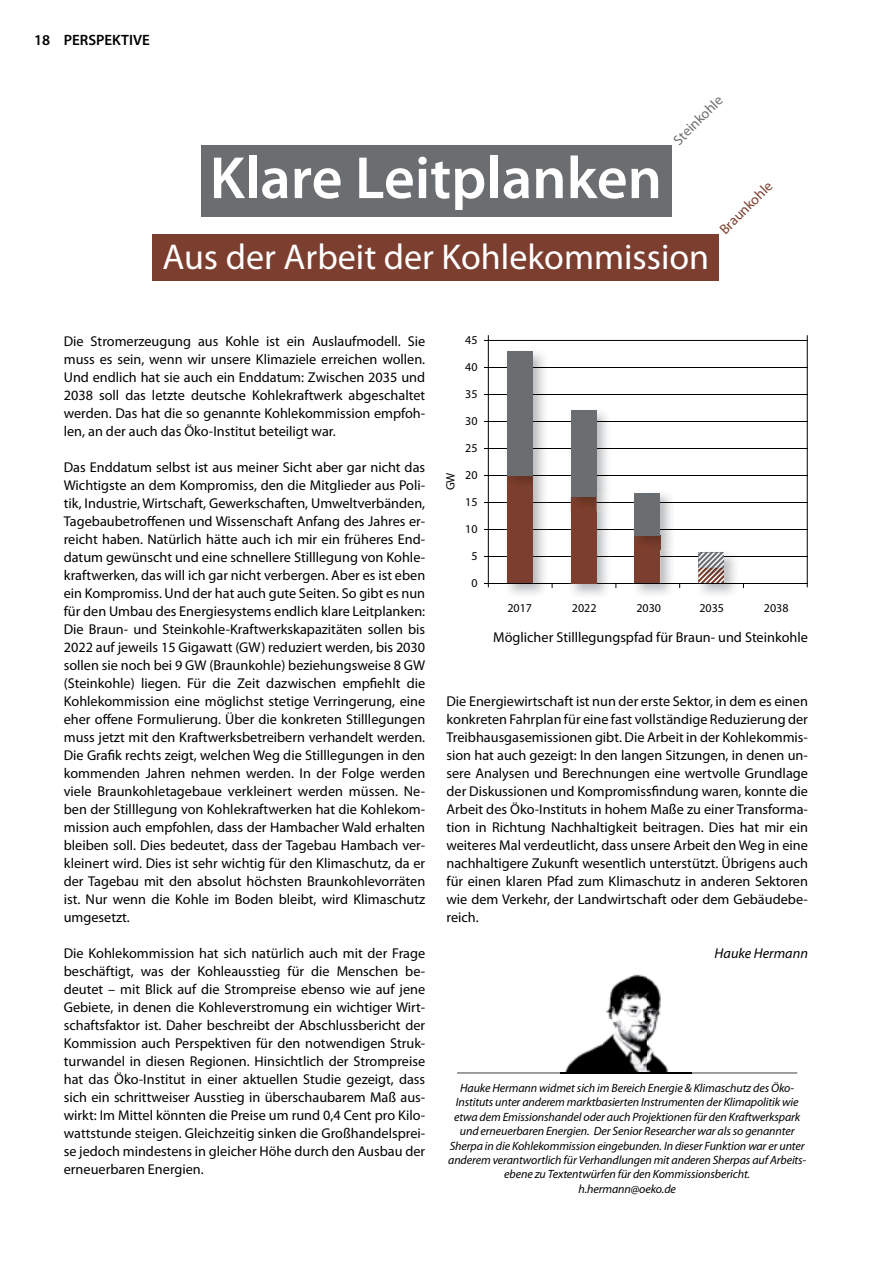
<style>
.page{position:relative;width:893px;height:1263px;background:#fff}
.page>*{position:absolute;margin:0;border:0;box-sizing:border-box;transform-origin:0 0}
.t1{font:600 60px "Myriad Pro";color:#fff}
.t2{font:36px "Myriad Pro";color:#fff}
.t3{font:600 15px "Myriad Pro";color:#000}
.t4{font:14.25px/18px "Myriad Pro";color:#000;text-align:justify}
.t5{font:italic 14.25px "Myriad Pro";color:#000}
.t6{font:14.25px "Myriad Pro";color:#6b6e71}
.t7{font:14.25px "Myriad Pro";color:#7c3e2e}
.t8{font:italic 12px/14.4px "Myriad Pro";letter-spacing:-.01em;color:#000;text-align:center}
.t9{font:12px "Myriad Pro";color:#000}
</style>
<div class="page">
<div style="left:201px;top:145px;width:471px;height:72px;background:#6b6e71"></div>
<div style="left:152px;top:234px;width:567px;height:47px;background:#7c3e2e"></div>
<img style="left:560px;top:974px;width:131px;height:99px">
<hr style="left:691px;top:1072px;width:106px;height:1px;background:#000">
<hr style="left:457px;top:1072px;width:103px;height:1px;background:#000">
<hr style="left:488px;top:335px;width:1px;height:252px;background:#000">
<hr style="left:807px;top:335px;width:1px;height:252px;background:#000">
<hr style="left:484px;top:583px;width:324px;height:1px;background:#000">
<hr style="left:484px;top:556px;width:324px;height:1px;background:#000">
<hr style="left:484px;top:529px;width:324px;height:1px;background:#000">
<hr style="left:484px;top:502px;width:324px;height:1px;background:#000">
<hr style="left:484px;top:475px;width:324px;height:1px;background:#000">
<hr style="left:484px;top:448px;width:324px;height:1px;background:#000">
<hr style="left:484px;top:421px;width:324px;height:1px;background:#000">
<hr style="left:484px;top:394px;width:324px;height:1px;background:#000">
<hr style="left:484px;top:367px;width:324px;height:1px;background:#000">
<hr style="left:484px;top:340px;width:324px;height:1px;background:#000">
<img style="left:504px;top:556px;width:43px;height:1px">
<img style="left:504px;top:529px;width:43px;height:1px">
<img style="left:504px;top:502px;width:43px;height:1px">
<div style="left:507px;top:476px;width:26px;height:107px;background:#7c3e2e"></div>
<img style="left:504px;top:475px;width:43px;height:1px">
<img style="left:507px;top:476px;width:26px;height:14px">
<div style="left:507px;top:351px;width:26px;height:125px;background:#6b6e71"></div>
<img style="left:570px;top:410px;width:37px;height:185px">
<img style="left:568px;top:583px;width:43px;height:1px">
<img style="left:568px;top:556px;width:43px;height:1px">
<img style="left:568px;top:529px;width:43px;height:1px">
<div style="left:571px;top:497px;width:25px;height:87px;background:#7c3e2e"></div>
<img style="left:570px;top:475px;width:37px;height:1px">
<img style="left:570px;top:448px;width:37px;height:1px">
<img style="left:570px;top:421px;width:37px;height:1px">
<img style="left:570px;top:494px;width:37px;height:17px">
<img style="left:568px;top:502px;width:43px;height:1px">
<img style="left:571px;top:497px;width:25px;height:14px">
<div style="left:571px;top:410px;width:25px;height:87px;background:#6b6e71"></div>
<img style="left:634px;top:550px;width:37px;height:44px">
<img style="left:634px;top:583px;width:37px;height:1px">
<img style="left:632px;top:556px;width:42px;height:1px">
<div style="left:635px;top:536px;width:25px;height:47px;background:#7c3e2e"></div>
<img style="left:633px;top:533px;width:41px;height:17px">
<img style="left:635px;top:536px;width:25px;height:14px">
<div style="left:635px;top:493px;width:25px;height:43px;background:#6b6e71"></div>
<img style="left:697px;top:565px;width:41px;height:17px">
<svg style="left:698px;top:552px;width:27px;height:32px"></svg>
<p class="t3" style="left:34px;top:31px;width:117px">18 PeRSPeKTIVe</p>
<p class="t6" style="left:670px;top:136px;width:64px;rotate:-45deg">Steinkohle</p>
<p class="t7" style="left:716px;top:225px;width:69px;rotate:-45deg">Braunkohle</p>
<h1 class="t1" style="left:210px;top:140px;width:454px">Klare Leitplanken</h1>
<h2 class="t2" style="left:162px;top:235px;width:548px">Aus der Arbeit der Kohlekommission</h2>
<p class="t4" style="left:64px;top:332px;width:363px">Die Stromerzeugung aus Kohle ist ein Auslaufmodell. Sie muss es sein, wenn wir unsere Klimaziele erreichen wollen.<br>Und endlich hat sie auch ein Enddatum: Zwischen 2035 und 2038 soll das letzte deutsche Kohlekraftwerk abgeschaltet werden. Das hat die so genannte Kohlekommission empfoh&shy;len, an der auch das Öko-Institut beteiligt war.</p>
<p class="t4" style="left:64px;top:458px;width:363px">Das Enddatum selbst ist aus meiner Sicht aber gar nicht das Wichtigste an dem Kompromiss, den die Mitglieder aus Poli&shy;tik, Industrie, Wirtschaft, Gewerkschaften, Umweltverbänden, Tagebaubetroffenen und Wissenschaft Anfang des Jahres er&shy;reicht haben. Natürlich hätte auch ich mir ein früheres End&shy;datum gewünscht und eine schnellere Stilllegung von Kohle&shy;kraftwerken, das will ich gar nicht verbergen. Aber es ist eben ein Kompromiss. Und der hat auch gute Seiten. So gibt es nun für den Umbau des Energiesystems endlich klare Leitplanken:<br>Die Braun- und Steinkohle-Kraftwerkskapazitäten sollen bis 2022 auf jeweils 15 Gigawatt (GW) reduziert werden, bis 2030 sollen sie noch bei 9 GW (Braunkohle) beziehungsweise 8 GW (Steinkohle) liegen. Für die Zeit dazwischen empfiehlt die Kohlekommission eine möglichst stetige Verringerung, eine eher offene Formulierung. Über die konkreten Stilllegungen muss jetzt mit den Kraftwerksbetreibern verhandelt werden.<br>Die Grafik rechts zeigt, welchen Weg die Stilllegungen in den kommenden Jahren nehmen werden. In der Folge werden viele Braunkohletagebaue verkleinert werden müssen. Ne&shy;ben der Stilllegung von Kohlekraftwerken hat die Kohlekom&shy;mission auch empfohlen, dass der Hambacher Wald erhalten bleiben soll. Dies bedeutet, dass der Tagebau Hambach ver&shy;kleinert wird. Dies ist sehr wichtig für den Klimaschutz, da er der Tagebau mit den absolut höchsten Braunkohlevorräten ist. Nur wenn die Kohle im Boden bleibt, wird Klimaschutz umgesetzt.</p>
<p class="t4" style="left:64px;top:944px;width:363px">Die Kohlekommission hat sich natürlich auch mit der Frage beschäftigt, was der Kohleausstieg für die Menschen be&shy;deutet – mit Blick auf die Strompreise ebenso wie auf jene Gebiete, in denen die Kohleverstromung ein wichtiger Wirt&shy;schaftsfaktor ist. Daher beschreibt der Abschlussbericht der Kommission auch Perspektiven für den notwendigen Struk&shy;turwandel in diesen Regionen. Hinsichtlich der Strompreise hat das Öko-Institut in einer aktuellen Studie gezeigt, dass sich ein schrittweiser Ausstieg in überschaubarem Maß aus&shy;wirkt: Im Mittel könnten die Preise um rund 0,4 Cent pro Kilo&shy;wattstunde steigen. Gleichzeitig sinken die Großhandelsprei&shy;se jedoch mindestens in gleicher Höhe durch den Ausbau der erneuerbaren Energien.</p>
<p class="t9" style="left:443px;top:490px;width:19px;rotate:-90deg">GW</p>
<p class="t9" style="left:465px;top:333px;width:14px">45</p>
<p class="t9" style="left:465px;top:360px;width:14px">40</p>
<p class="t9" style="left:465px;top:387px;width:14px">35</p>
<p class="t9" style="left:465px;top:414px;width:14px">30</p>
<p class="t9" style="left:465px;top:441px;width:14px">25</p>
<p class="t9" style="left:465px;top:468px;width:14px">20</p>
<p class="t9" style="left:465px;top:495px;width:14px">15</p>
<p class="t9" style="left:465px;top:522px;width:14px">10</p>
<p class="t9" style="left:471px;top:549px;width:8px">5</p>
<p class="t9" style="left:471px;top:576px;width:8px">0</p>
<p class="t9" style="left:507px;top:601px;width:26px">2017</p>
<p class="t9" style="left:572px;top:601px;width:26px">2022</p>
<p class="t9" style="left:636px;top:601px;width:26px">2030</p>
<p class="t9" style="left:699px;top:601px;width:26px">2035</p>
<p class="t9" style="left:764px;top:601px;width:26px">2038</p>
<p class="t4" style="left:493px;top:628px;width:316px">Möglicher Stilllegungspfad für Braun- und Steinkohle</p>
<p class="t4" style="left:446px;top:692px;width:363px">Die Energiewirtschaft ist nun der erste Sektor, in dem es einen konkreten Fahrplan für eine fast vollständige Reduzierung der Treibhausgasemissionen gibt. Die Arbeit in der Kohlekommis&shy;sion hat auch gezeigt: In den langen Sitzungen, in denen un&shy;sere Analysen und Berechnungen eine wertvolle Grundlage der Diskussionen und Kompromissfindung waren, konnte die Arbeit des Öko-Instituts in hohem Maße zu einer Transforma&shy;tion in Richtung Nachhaltigkeit beitragen. Dies hat mir ein weiteres Mal verdeutlicht, dass unsere Arbeit den Weg in eine nachhaltigere Zukunft wesentlich unterstützt. Übrigens auch für einen klaren Pfad zum Klimaschutz in anderen Sektoren wie dem Verkehr, der Landwirtschaft oder dem Gebäudebe&shy;reich.</p>
<p class="t5" style="left:715px;top:944px;width:95px">Hauke Hermann</p>
<p class="t8" style="left:448px;top:1080px;width:360px">Hauke Hermann widmet sich im Bereich Energie &amp; Klimaschutz des Öko-Instituts unter anderem marktbasierten Instrumenten der Klimapolitik wie etwa dem Emissionshandel oder auch Projektionen für den Kraftwerkspark und erneuerbaren Energien. Der Senior Researcher war als so genannter Sherpa in die Kohlekommission eingebunden. In dieser Funktion war er unter anderem verantwortlich für Verhandlungen mit anderen Sherpas auf Arbeits&shy;ebene zu Textentwürfen für den Kommissionsbericht.<br>h.hermann@oeko.de</p>
</div>
